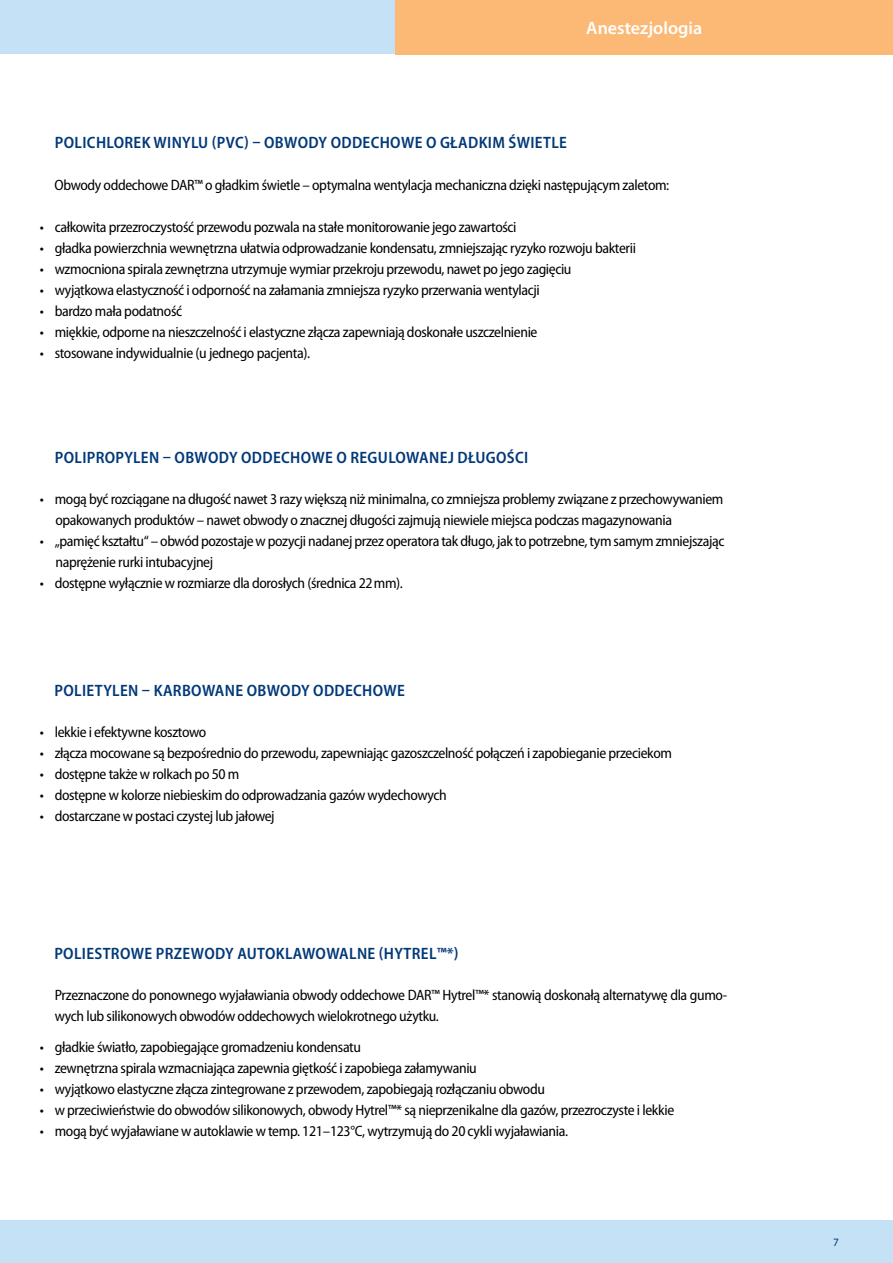
<style>
.page{position:relative;width:893px;height:1263px;background:#fff}
.page>*{position:absolute;margin:0;border:0;box-sizing:border-box;transform-origin:0 0}
.t1{font:600 18px "Myriad Pro";color:#fff}
.INT-T3_Body-Subhead{font:600 semi-condensed 16.5px "Myriad Pro";letter-spacing:.02em;color:#003878}
.ListaTxT{font:semi-condensed 15px/21px "Myriad Pro";letter-spacing:-.025em;color:#000}
.INT-T3_Body-Copy_Spe{font:semi-condensed 15px/21px "Myriad Pro";letter-spacing:-.025em;color:#000}
.Fußzeile_Musterseite{font:11.25px "Myriad Pro";color:#003878}
</style>
<div class="page">
<div style="left:0;top:1220px;width:893px;height:43px;background:#c4e1f6"></div>
<div style="left:0;top:0;width:893px;height:54px;background:#c4e1f6"></div>
<div style="left:395px;top:0;width:498px;height:54px;background:#fcb975"></div>
<p class="t1" style="left:586px;top:16px;width:117px">Anestezjologia</p>
<p class="INT-T3_Body-Subhead" style="left:55px;top:134px;width:514px">POLICHLOREK WINYLU (PVC) – OBWODY ODDECHOWE O GŁADKIM ŚWIETLE</p>
<p class="INT-T3_Body-Copy_Spe" style="left:55px;top:175px;width:616px">Obwody oddechowe DAR™ o gładkim świetle – optymalna wentylacja mechaniczna dzięki następującym zaletom:</p>
<p class="ListaTxT" style="left:40px;top:217px;width:478px">• całkowita przezroczystość przewodu pozwala na stałe monitorowanie jego zawartości</p>
<p class="ListaTxT" style="left:40px;top:238px;width:598px">• gładka powierzchnia wewnętrzna ułatwia odprowadzanie kondensatu, zmniejszając ryzyko rozwoju bakterii</p>
<p class="ListaTxT" style="left:40px;top:259px;width:533px">• wzmocniona spirala zewnętrzna utrzymuje wymiar przekroju przewodu, nawet po jego zagięciu</p>
<p class="ListaTxT" style="left:40px;top:280px;width:501px">• wyjątkowa elastyczność i odporność na załamania zmniejsza ryzyko przerwania wentylacji</p>
<p class="ListaTxT" style="left:40px;top:301px;width:144px">• bardzo mała podatność</p>
<p class="ListaTxT" style="left:40px;top:322px;width:499px">• miękkie, odporne na nieszczelność i elastyczne złącza zapewniają doskonałe uszczelnienie</p>
<p class="ListaTxT" style="left:40px;top:343px;width:272px">• stosowane indywidualnie (u jednego pacjenta).</p>
<p class="INT-T3_Body-Subhead" style="left:55px;top:448px;width:475px">POLIPROPYLEN – OBWODY ODDECHOWE O REGULOWANEJ DŁUGOŚCI</p>
<p class="ListaTxT" style="left:55px;top:489px;width:670px;text-indent:-15px">• mogą być rozciągane na długość nawet 3 razy większą niż minimalna, co zmniejsza problemy związane z przechowywaniem opakowanych produktów – nawet obwody o znacznej długości zajmują niewiele miejsca podczas magazynowania</p>
<p class="ListaTxT" style="left:56px;top:531px;width:670px;text-indent:-16px">• „pamięć kształtu“ – obwód pozostaje w pozycji nadanej przez operatora tak długo, jak to potrzebne, tym samym zmniejszając naprężenie rurki intubacyjnej</p>
<p class="ListaTxT" style="left:40px;top:573px;width:365px">• dostępne wyłącznie w rozmiarze dla dorosłych (średnica 22mm).</p>
<p class="INT-T3_Body-Subhead" style="left:55px;top:681px;width:352px">POLIETYLEN – KARBOWANE OBWODY ODDECHOWE</p>
<p class="ListaTxT" style="left:40px;top:722px;width:168px">• lekkie i efektywne kosztowo</p>
<p class="ListaTxT" style="left:40px;top:743px;width:634px">• złącza mocowane są bezpośrednio do przewodu, zapewniając gazoszczelność połączeń i zapobieganie przeciekom</p>
<p class="ListaTxT" style="left:40px;top:764px;width:201px">• dostępne także w rolkach po 50 m</p>
<p class="ListaTxT" style="left:40px;top:785px;width:408px">• dostępne w kolorze niebieskim do odprowadzania gazów wydechowych</p>
<p class="ListaTxT" style="left:40px;top:806px;width:236px">• dostarczane w postaci czystej lub jałowej</p>
<p class="INT-T3_Body-Subhead" style="left:54px;top:944px;width:406px">POLIESTROWE PRZEWODY AUTOKLAWOWALNE (HYTREL™*)</p>
<p class="INT-T3_Body-Copy_Spe" style="left:55px;top:985px;width:674px">Przeznaczone do ponownego wyjaławiania obwody oddechowe DAR™ Hytrel™* stanowią doskonałą alternatywę dla gumo&shy;wych lub silikonowych obwodów oddechowych wielokrotnego użytku.</p>
<p class="ListaTxT" style="left:40px;top:1036px;width:323px">• gładkie światło, zapobiegające gromadzeniu kondensatu</p>
<p class="ListaTxT" style="left:40px;top:1057px;width:438px">• zewnętrzna spirala wzmacniająca zapewnia giętkość i zapobiega załamywaniu</p>
<p class="ListaTxT" style="left:40px;top:1078px;width:507px">• wyjątkowo elastyczne złącza zintegrowane z przewodem, zapobiegają rozłączaniu obwodu</p>
<p class="ListaTxT" style="left:40px;top:1099px;width:636px">• w przeciwieństwie do obwodów silikonowych, obwody Hytrel™* są nieprzenikalne dla gazów, przezroczyste i lekkie</p>
<p class="ListaTxT" style="left:40px;top:1120px;width:530px">• mogą być wyjaławiane w autoklawie w temp. 121–123°C, wytrzymują do 20 cykli wyjaławiania.</p>
<p class="Fußzeile_Musterseite" style="left:833px;top:1235px;width:7px">7</p>
</div>
